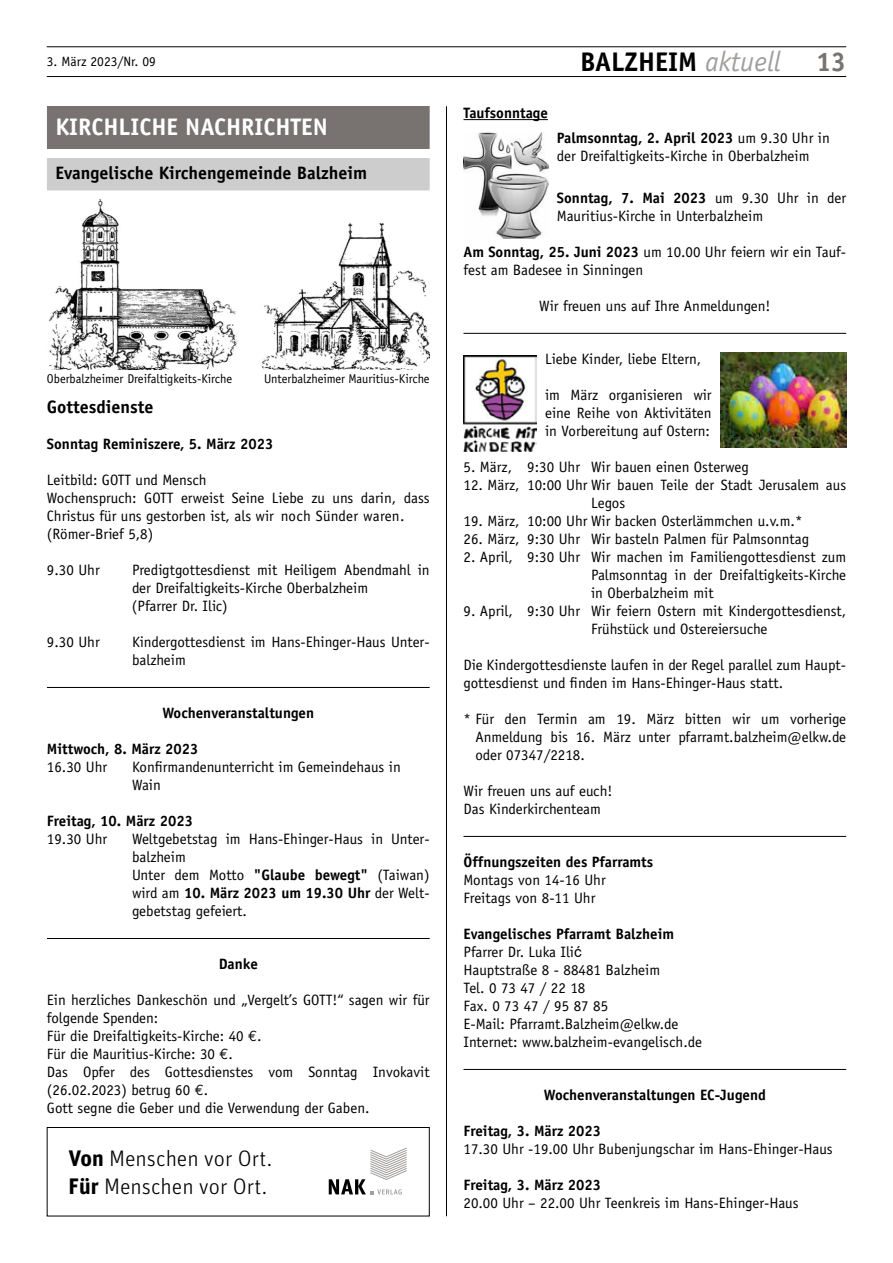
<style>
.page{position:relative;width:893px;height:1263px;background:#fff}
.page>*{position:absolute;margin:0;border:0;box-sizing:border-box;transform-origin:0 0}
.t1{font:700 27px "Officina Sans";color:#000}
.t2{font:700 27px "Officina Sans";color:#787370}
.t3{font:700 24px "Officina Sans";color:#fff}
.t4{font:300 22.35px/28.3px "Unit Pro";color:#000}
.t5{font:700 18px "Officina Sans";color:#000}
.t6{font:15px/18px "Officina Sans";color:#000}
.t7{font:700 15px "Officina Sans";color:#000}
.t8{font:13.5px "Officina Sans";color:#000}
.t9{font:12.75px "Officina Sans";color:#000}
.s1{font-weight:400;font-style:italic;font-size:28.35px;color:#a19f9d}
.s2{font-weight:700}
.s3{font-family:"Arial"}
.s4{font-family:"Euro Mono"}
</style>
<div class="page">
<hr style="left:47px;top:76px;width:799px;height:1px;background:#000">
<hr style="left:47px;top:47px;width:799px;height:1px;background:#000">
<hr style="left:446px;top:106px;width:1px;height:1110px;background:#000">
<hr style="left:463px;top:119px;width:85px;height:1px;background:#000">
<hr style="left:463px;top:333px;width:383px;height:1px;background:#000">
<hr style="left:463px;top:836px;width:383px;height:1px;background:#000">
<hr style="left:463px;top:1069px;width:383px;height:1px;background:#000">
<img style="left:463px;top:132px;width:85px;height:106px">
<img style="left:463px;top:355px;width:74px;height:96px">
<hr style="left:47px;top:687px;width:383px;height:1px;background:#000">
<hr style="left:47px;top:938px;width:383px;height:1px;background:#000">
<div style="left:47px;top:106px;width:383px;height:43px;background:#787370"></div>
<div style="left:47px;top:158px;width:383px;height:32px;background:#cecdcd"></div>
<img style="left:49px;top:199px;width:381px;height:170px">
<svg style="left:329px;top:1147px;width:78px;height:47px"></svg>
<div style="left:47px;top:1127px;width:382px;height:89px;border:1px solid #000"></div>
<img style="left:720px;top:353px;width:126px;height:94px">
<h1 class="t1" style="left:580px;top:45px;width:202px">BALZHEIM <span class="s1">aktuell</span></h1>
<p class="t8" style="left:47px;top:53px;width:111px">3. März 2023/Nr. 09</p>
<h1 class="t2" style="left:816px;top:45px;width:32px">13</h1>
<p class="t7" style="left:463px;top:104px;width:86px">Taufsonntage</p>
<p class="t6" style="left:557px;top:128px;width:274px"><span class="s2">Palmsonntag, 2. April 2023</span> um 9.30 Uhr in der Dreifaltigkeits-Kirche in Oberbalzheim</p>
<p class="t6" style="left:557px;top:189px;width:291px"><span class="s2">Sonntag, 7. Mai 2023</span> um 9.30 Uhr in der<br>Mauritius-Kirche in Unterbalzheim</p>
<p class="t6" style="left:463px;top:243px;width:384px"><span class="s2">Am Sonntag, 25. Juni 2023</span> um 10.00 Uhr feiern wir ein Tauf&shy;fest am Badesee in Sinningen</p>
<p class="t6" style="left:539px;top:297px;width:233px">Wir freuen uns auf Ihre Anmeldungen!</p>
<p class="t6" style="left:545px;top:350px;width:158px">Liebe Kinder, liebe Eltern,</p>
<p class="t6" style="left:545px;top:386px;width:168px;text-align:justify">im März organisieren wir eine Reihe von Aktivitäten in Vorbereitung auf Ostern:</p>
<p class="t6" style="left:463px;top:458px;width:287px">5. März, 9:30 Uhr Wir bauen einen Osterweg</p>
<p class="t6" style="left:591px;top:476px;width:257px;text-indent:-128px">12. März, 10:00 Uhr Wir bauen Teile der Stadt Jerusalem aus<br>Legos</p>
<p class="t6" style="left:463px;top:512px;width:340px">19. März, 10:00 Uhr Wir backen Osterlämmchen u.v.m.*</p>
<p class="t6" style="left:463px;top:530px;width:347px">26. März, 9:30 Uhr Wir basteln Palmen für Palmsonntag</p>
<p class="t6" style="left:591px;top:548px;width:257px;text-align:justify;text-indent:-128px">2. April, 9:30 Uhr Wir machen im Familiengottesdienst zum Palmsonntag in der Dreifaltigkeits-Kirche in Oberbalzheim mit</p>
<p class="t6" style="left:591px;top:602px;width:257px;text-indent:-128px">9. April, 9:30 Uhr Wir feiern Ostern mit Kindergottesdienst,<br>Frühstück und Ostereiersuche</p>
<p class="t6" style="left:463px;top:656px;width:384px">Die Kindergottesdienste laufen in der Regel parallel zum Haupt&shy;gottesdienst und finden im Hans-Ehinger-Haus statt.</p>
<p class="t6" style="left:475px;top:710px;width:372px;text-align:justify;text-indent:-12px">* Für den Termin am 19. März bitten wir um vorherige Anmeldung bis 16. März unter pfarramt.balzheim@elkw.de oder 07347/2218.</p>
<p class="t6" style="left:463px;top:782px;width:150px">Wir freuen uns auf euch!<br>Das Kinderkirchenteam</p>
<p class="t7" style="left:463px;top:852px;width:191px">Öffnungszeiten des Pfarramts</p>
<p class="t6" style="left:463px;top:871px;width:144px">Montags von 14-16 Uhr<br>Freitags von 8-11 Uhr</p>
<p class="t6" style="left:463px;top:925px;width:240px"><span class="s2">Evangelisches Pfarramt Balzheim<br></span>Pfarrer Dr. Luka Ili<span class="s3">ć<br></span>Hauptstraße 8 - 88481 Balzheim<br>Tel. 0 73 47 / 22 18<br>Fax. 0 73 47 / 95 87 85<br>E-Mail: Pfarramt.Balzheim@elkw.de<br>Internet: www.balzheim-evangelisch.de</p>
<p class="t7" style="left:544px;top:1085px;width:223px">Wochenveranstaltungen EC-Jugend</p>
<p class="t7" style="left:463px;top:1121px;width:139px">Freitag, 3. März 2023</p>
<p class="t6" style="left:463px;top:1140px;width:371px">17.30 Uhr -19.00 Uhr Bubenjungschar im Hans-Ehinger-Haus</p>
<p class="t7" style="left:463px;top:1175px;width:139px">Freitag, 3. März 2023</p>
<p class="t6" style="left:463px;top:1194px;width:337px">20.00 Uhr – 22.00 Uhr Teenkreis im Hans-Ehinger-Haus</p>
<h2 class="t3" style="left:55px;top:112px;width:274px">KIRCHLICHE NACHRICHTEN</h2>
<p class="t5" style="left:55px;top:162px;width:313px">Evangelische Kirchengemeinde Balzheim</p>
<p class="t9" style="left:47px;top:371px;width:187px">Oberbalzheimer Dreifaltigkeits-Kirche</p>
<p class="t9" style="left:264px;top:371px;width:167px">Unterbalzheimer Mauritius-Kirche</p>
<p class="t5" style="left:47px;top:396px;width:108px">Gottesdienste</p>
<p class="t7" style="left:47px;top:434px;width:228px">Sonntag Reminiszere, 5. März 2023</p>
<p class="t6" style="left:47px;top:471px;width:384px">Leitbild: GOTT und Mensch<br>Wochenspruch: GOTT erweist Seine Liebe zu uns darin, dass Christus für uns gestorben ist, als wir noch Sünder waren. (Römer-Brief 5,8)</p>
<p class="t6" style="left:47px;top:561px;width:54px">9.30 Uhr</p>
<p class="t6" style="left:132px;top:561px;width:299px">Predigtgottesdienst mit Heiligem Abendmahl in der Dreifaltigkeits-Kirche Oberbalzheim<br>(Pfarrer Dr. Ilic)</p>
<p class="t6" style="left:47px;top:633px;width:54px">9.30 Uhr</p>
<p class="t6" style="left:132px;top:633px;width:299px">Kindergottesdienst im Hans-Ehinger-Haus Unter&shy;balzheim</p>
<p class="t7" style="left:162px;top:703px;width:153px">Wochenveranstaltungen</p>
<p class="t7" style="left:47px;top:739px;width:153px">Mittwoch, 8. März 2023</p>
<p class="t6" style="left:47px;top:758px;width:62px">16.30 Uhr</p>
<p class="t6" style="left:132px;top:758px;width:270px">Konfirmandenunterricht im Gemeindehaus in<br>Wain</p>
<p class="t7" style="left:47px;top:811px;width:148px">Freitag, 10. März 2023</p>
<p class="t6" style="left:47px;top:830px;width:62px">19.30 Uhr</p>
<p class="t6" style="left:132px;top:830px;width:299px">Weltgebetstag im Hans-Ehinger-Haus in Unter&shy;balzheim<br>Unter dem Motto <span class="s2">"Glaube bewegt"</span> (Taiwan) wird am <span class="s2">10. März 2023 um 19.30 Uhr</span> der Welt&shy;gebetstag gefeiert.</p>
<p class="t7" style="left:219px;top:955px;width:41px">Danke</p>
<p class="t6" style="left:47px;top:991px;width:384px">Ein herzliches Dankeschön und „Vergelt’s GOTT!“ sagen wir für folgende Spenden:<br>Für die Dreifaltigkeits-Kirche: 40 <span class="s4">€</span>.<br>Für die Mauritius-Kirche: 30 <span class="s4">€</span>.<br>Das Opfer des Gottesdienstes vom Sonntag Invokavit (26.02.2023) betrug 60 <span class="s4">€</span>.<br>Gott segne die Geber und die Verwendung der Gaben.</p>
<h3 class="t4" style="left:68px;top:1143px;width:205px"><span class="s2">Von</span> Menschen vor Ort.<br><span class="s2">Für</span> Menschen vor Ort.</h3>
</div>
